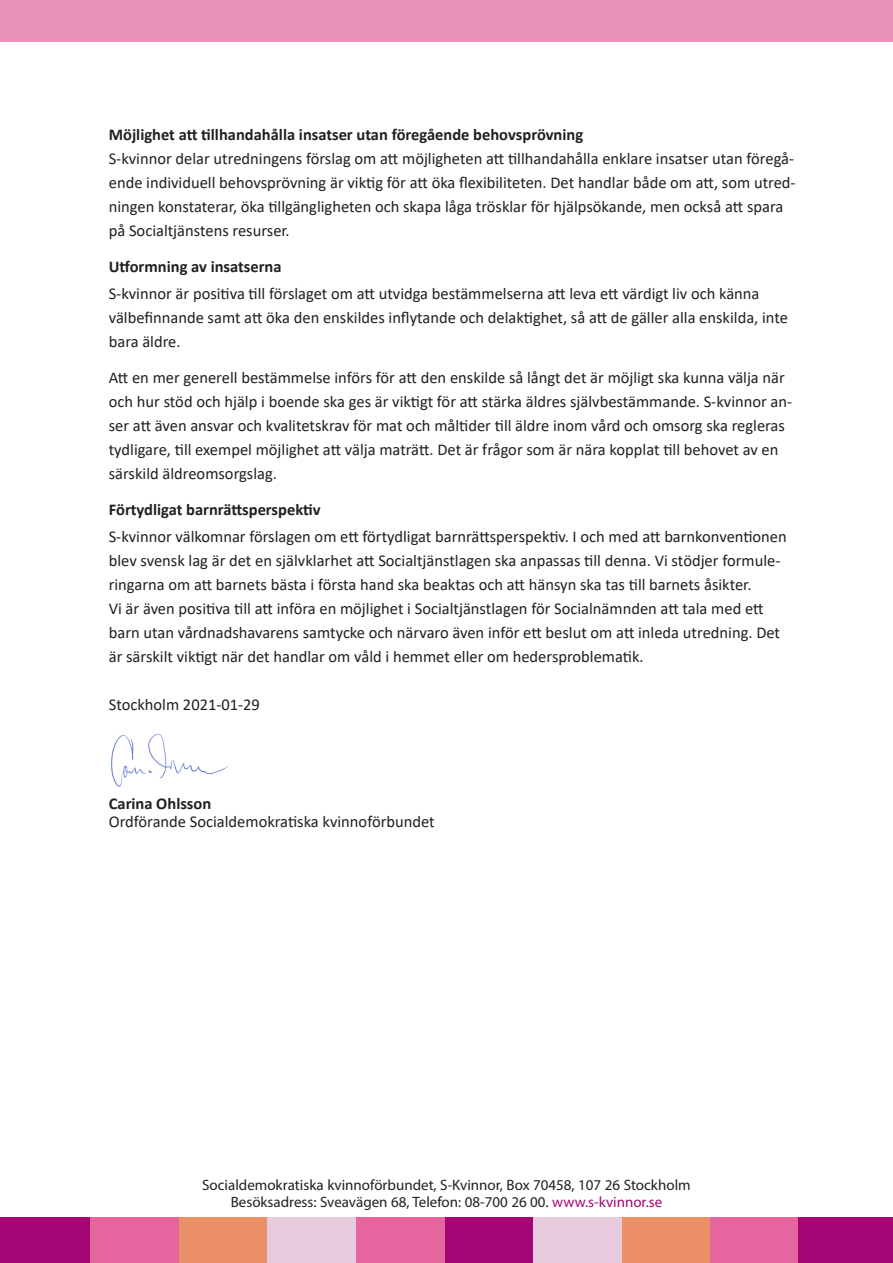
<style>
.page{position:relative;width:893px;height:1263px;background:#fff}
.page>*{position:absolute;margin:0;border:0;box-sizing:border-box;transform-origin:0 0}
.t1{font:16.5px/24px "Calibri";color:#231f20}
.t2{font:700 16.5px "Calibri";color:#231f20}
.t3{font:15px "Myriad Pro";color:#231f20}
.s1{color:#a40775}
</style>
<div class="page">
<div style="left:0;top:1217px;width:91px;height:46px;background:#a40775"></div>
<div style="left:91px;top:1217px;width:88px;height:46px;background:#e5659f"></div>
<div style="left:179px;top:1217px;width:89px;height:46px;background:#eb8f66"></div>
<div style="left:268px;top:1217px;width:88px;height:46px;background:#e6cbdc"></div>
<div style="left:356px;top:1217px;width:89px;height:46px;background:#e5659f"></div>
<div style="left:445px;top:1217px;width:88px;height:46px;background:#a40775"></div>
<div style="left:533px;top:1217px;width:89px;height:46px;background:#e6cbdc"></div>
<div style="left:622px;top:1217px;width:88px;height:46px;background:#eb8f66"></div>
<div style="left:710px;top:1217px;width:89px;height:46px;background:#e5659f"></div>
<div style="left:799px;top:1217px;width:94px;height:46px;background:#a40775"></div>
<div style="left:0;top:0;width:893px;height:41px;background:#e892b9"></div>
<img style="left:111px;top:733px;width:118px;height:54px">
<p class="t2" style="left:109px;top:123px;width:476px">Möjlighet att tillhandahålla insatser utan föregående behovsprövning</p>
<p class="t1" style="left:109px;top:146px;width:688px">S-kvinnor delar utredningens förslag om att möjligheten att tillhandahålla enklare insatser utan föregå&shy;ende individuell behovsprövning är viktig för att öka flexibiliteten. Det handlar både om att, som utred&shy;ningen konstaterar, öka tillgängligheten och skapa låga trösklar för hjälpsökande, men också att spara på Socialtjänstens resurser.</p>
<p class="t2" style="left:109px;top:255px;width:174px">Utformning av insatserna</p>
<p class="t1" style="left:109px;top:281px;width:681px">S-kvinnor är positiva till förslaget om att utvidga bestämmelserna att leva ett värdigt liv och känna välbefinnande samt att öka den enskildes inflytande och delaktighet, så att de gäller alla enskilda, inte bara äldre.</p>
<p class="t1" style="left:109px;top:365px;width:685px">Att en mer generell bestämmelse införs för att den enskilde så långt det är möjligt ska kunna välja när och hur stöd och hjälp i boende ska ges är viktigt för att stärka äldres självbestämmande. S-kvinnor an&shy;ser att även ansvar och kvalitetskrav för mat och måltider till äldre inom vård och omsorg ska regleras tydligare, till exempel möjlighet att välja maträtt. Det är frågor som är nära kopplat till behovet av en särskild äldreomsorgslag.</p>
<p class="t2" style="left:109px;top:498px;width:213px">Förtydligat barnrättsperspektiv</p>
<p class="t1" style="left:109px;top:524px;width:679px">S-kvinnor välkomnar förslagen om ett förtydligat barnrättsperspektiv. I och med att barnkonventionen blev svensk lag är det en självklarhet att Socialtjänstlagen ska anpassas till denna. Vi stödjer formule&shy;ringarna om att barnets bästa i första hand ska beaktas och att hänsyn ska tas till barnets åsikter.</p>
<p class="t1" style="left:109px;top:596px;width:673px">Vi är även positiva till att införa en möjlighet i Socialtjänstlagen för Socialnämnden att tala med ett barn utan vårdnadshavarens samtycke och närvaro även inför ett beslut om att inleda utredning. Det är särskilt viktigt när det handlar om våld i hemmet eller om hedersproblematik.</p>
<p class="t1" style="left:109px;top:692px;width:153px">Stockholm 2021-01-29</p>
<p class="t2" style="left:109px;top:792px;width:104px">Carina Ohlsson</p>
<p class="t1" style="left:109px;top:809px;width:328px">Ordförande Socialdemokratiska kvinnoförbundet</p>
<p class="t3" style="left:202px;top:1176px;width:490px">Socialdemokratiska kvinnoförbundet, S-Kvinnor, Box 70458, 107 26 Stockholm</p>
<p class="t3" style="left:231px;top:1192px;width:433px">Besöksadress: Sveavägen 68, Telefon: 08-700 26 00. <span class="s1">www.s-kvinnor.se</span></p>
</div>
